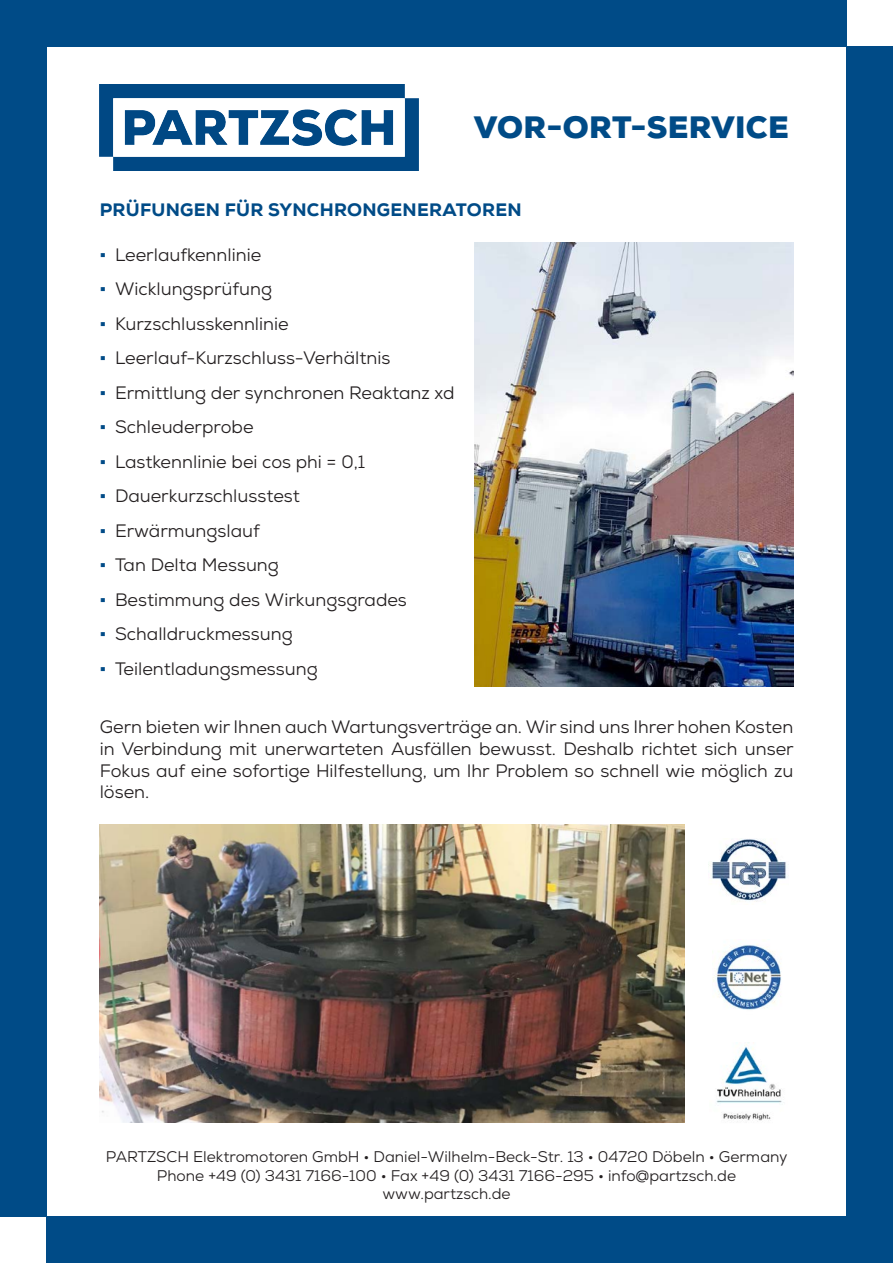
<style>
.page{position:relative;width:893px;height:1263px;background:#fff}
.page>*{position:absolute;margin:0;border:0;box-sizing:border-box;transform-origin:0 0}
.t1{font:900 30px "Nexa";letter-spacing:.015em;color:#004b87}
.t2{font:18px/21.6px "Nexa";color:#231f20;text-align:justify}
.t3{font:800 18px "Nexa";letter-spacing:.015em;color:#004b87}
.t4{font:15.45px "Nexa";color:#231f20}
.s1{font-family:"Times New Roman";color:#004b87}
</style>
<div class="page">
<div style="left:0;top:0;width:846px;height:47px;background:#004b87"></div>
<div style="left:47px;top:1216px;width:846px;height:47px;background:#004b87"></div>
<div style="left:0;top:0;width:47px;height:1216px;background:#004b87"></div>
<div style="left:846px;top:47px;width:47px;height:1216px;background:#004b87"></div>
<img style="left:100px;top:84px;width:319px;height:86px">
<img style="left:474px;top:243px;width:319px;height:444px">
<img style="left:716px;top:1044px;width:66px;height:78px">
<img style="left:713px;top:944px;width:68px;height:66px">
<img style="left:708px;top:838px;width:81px;height:64px">
<img style="left:100px;top:825px;width:585px;height:298px">
<p class="t1" style="left:474px;top:107px;width:316px">VOR-ORT-SERVICE</p>
<p class="t3" style="left:100px;top:199px;width:423px">PRÜFUNGEN FÜR SYNCHRONGENERATOREN</p>
<p class="t2" style="left:100px;top:244px;width:163px"><span class="s1">▪</span> Leerlaufkennlinie</p>
<p class="t2" style="left:100px;top:278px;width:174px"><span class="s1">▪</span> Wicklungsprüfung</p>
<p class="t2" style="left:100px;top:313px;width:191px"><span class="s1">▪</span> Kurzschlusskennlinie</p>
<p class="t2" style="left:100px;top:347px;width:292px"><span class="s1">▪</span> Leerlauf-Kurzschluss-Verhältnis</p>
<p class="t2" style="left:100px;top:382px;width:356px"><span class="s1">▪</span> Ermittlung der synchronen Reaktanz xd</p>
<p class="t2" style="left:100px;top:416px;width:155px"><span class="s1">▪</span> Schleuderprobe</p>
<p class="t2" style="left:100px;top:451px;width:267px"><span class="s1">▪</span> Lastkennlinie bei cos phi = 0,1</p>
<p class="t2" style="left:100px;top:485px;width:202px"><span class="s1">▪</span> Dauerkurzschlusstest</p>
<p class="t2" style="left:100px;top:520px;width:162px"><span class="s1">▪</span> Erwärmungslauf</p>
<p class="t2" style="left:100px;top:554px;width:181px"><span class="s1">▪</span> Tan Delta Messung</p>
<p class="t2" style="left:100px;top:589px;width:309px"><span class="s1">▪</span> Bestimmung des Wirkungsgrades</p>
<p class="t2" style="left:100px;top:623px;width:195px"><span class="s1">▪</span> Schalldruckmessung</p>
<p class="t2" style="left:100px;top:658px;width:220px"><span class="s1">▪</span> Teilentladungsmessung</p>
<p class="t2" style="left:100px;top:716px;width:695px">Gern bieten wir Ihnen auch Wartungsverträge an. Wir sind uns Ihrer hohen Kosten in Verbindung mit unerwarteten Ausfällen bewusst. Deshalb richtet sich unser Fokus auf eine sofortige Hilfestellung, um Ihr Problem so schnell wie möglich zu lösen.</p>
<p class="t4" style="left:106px;top:1147px;width:683px">PARTZSCH Elektromotoren GmbH • Daniel-Wilhelm-Beck-Str. 13 • 04720 Döbeln • Germany</p>
<p class="t4" style="left:157px;top:1165px;width:581px">Phone +49 (0) 3431 7166-100 • Fax +49 (0) 3431 7166-295 • info@partzsch.de</p>
<p class="t4" style="left:382px;top:1184px;width:130px">www.partzsch.de</p>
</div>
